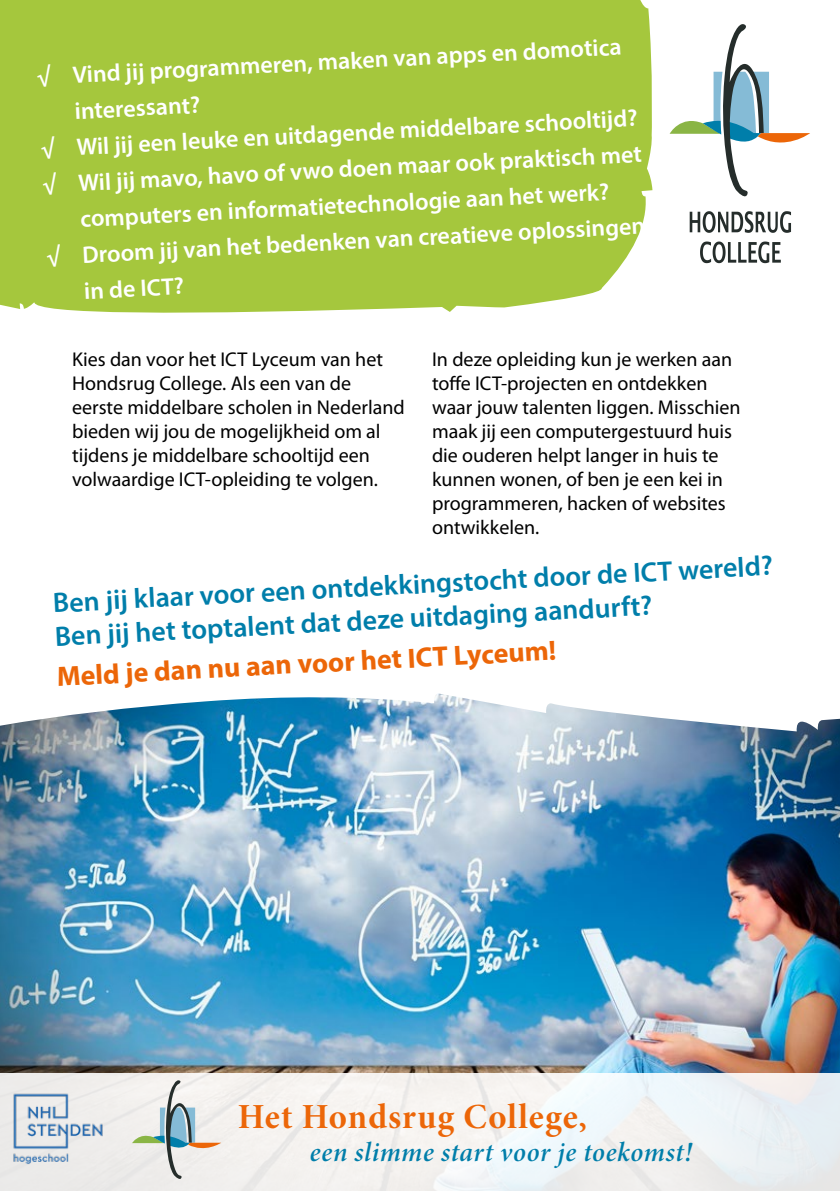
<style>
.page{position:relative;width:840px;height:1191px;background:#fff}
.page>*{position:absolute;margin:0;border:0;box-sizing:border-box;transform-origin:0 0}
.t1{font:35.2px "Minion Pro Bold Subh";letter-spacing:.03em;color:#ec6608}
.t2{font:600 28px "Myriad Pro";color:#007eaa}
.t3{font:700 28px "Myriad Pro";color:#ec6608}
.t4{font:27.4px "Minion Pro Semibold It Subh";letter-spacing:.02em;color:#007eaa}
.t5{font:600 24px/36px "Myriad Pro";color:#fff}
.t6{font:20px/24px "Myriad Pro";color:#000}
</style>
<div class="page">
<img style="left:0;top:693px;width:839px;height:380px">
<div style="left:0;top:0;width:653px;height:313px;background:#a5c73d"></div>
<svg style="left:689px;top:211px;width:101px;height:22px"></svg>
<svg style="left:700px;top:241px;width:80px;height:22px"></svg>
<svg style="left:669px;top:24px;width:140px;height:173px"></svg>
<div style="left:0;top:1073px;width:839px;height:118px;background:linear-gradient(to right,#f3efeb,#eef3f5)"></div>
<svg style="left:132px;top:1080px;width:89px;height:100px"></svg>
<img style="left:0;top:1080px;width:115px;height:110px">
<p class="t5" style="left:72px;top:57px;width:550px;text-indent:-36px;rotate:-3deg">√ Vind jij programmeren, maken van apps en domotica interessant?</p>
<p class="t5" style="left:40px;top:130px;width:599px;rotate:-3deg">√ Wil jij een leuke en uitdagende middelbare schooltijd?</p>
<p class="t5" style="left:42px;top:166px;width:601px;text-align:center;rotate:-3deg">√ Wil jij mavo, havo of vwo doen maar ook praktisch met computers en informatietechnologie aan het werk?</p>
<p class="t5" style="left:81px;top:236px;width:564px;text-indent:-36px;rotate:-3deg">√ Droom jij van het bedenken van creatieve oplossingen in de ICT?</p>
<p class="t6" style="left:72px;top:347px;width:334px">Kies dan voor het ICT Lyceum van het Hondsrug College. Als een van de eerste middelbare scholen in Nederland bieden wij jou de mogelijkheid om al tijdens je middelbare schooltijd een volwaardige ICT-opleiding te volgen.</p>
<p class="t6" style="left:432px;top:347px;width:310px">In deze opleiding kun je werken aan toffe ICT-projecten en ontdekken waar jouw talenten liggen. Misschien maak jij een computergestuurd huis die ouderen helpt langer in huis te kunnen wonen, of ben je een kei in programmeren, hacken of websites ontwikkelen.</p>
<p class="t2" style="left:52px;top:585px;width:722px;rotate:-3deg">Ben jij klaar voor een ontdekkingstocht door de ICT wereld?</p>
<p class="t2" style="left:54px;top:619px;width:599px;rotate:-3deg">Ben jij het toptalent dat deze uitdaging aandurft?</p>
<p class="t3" style="left:56px;top:661px;width:501px;rotate:-3deg">Meld je dan nu aan voor het ICT Lyceum!</p>
<p class="t1" style="left:238px;top:1096px;width:351px">Het Hondsrug College,</p>
<p class="t4" style="left:310px;top:1136px;width:383px">een slimme start voor je toekomst!</p>
</div>
